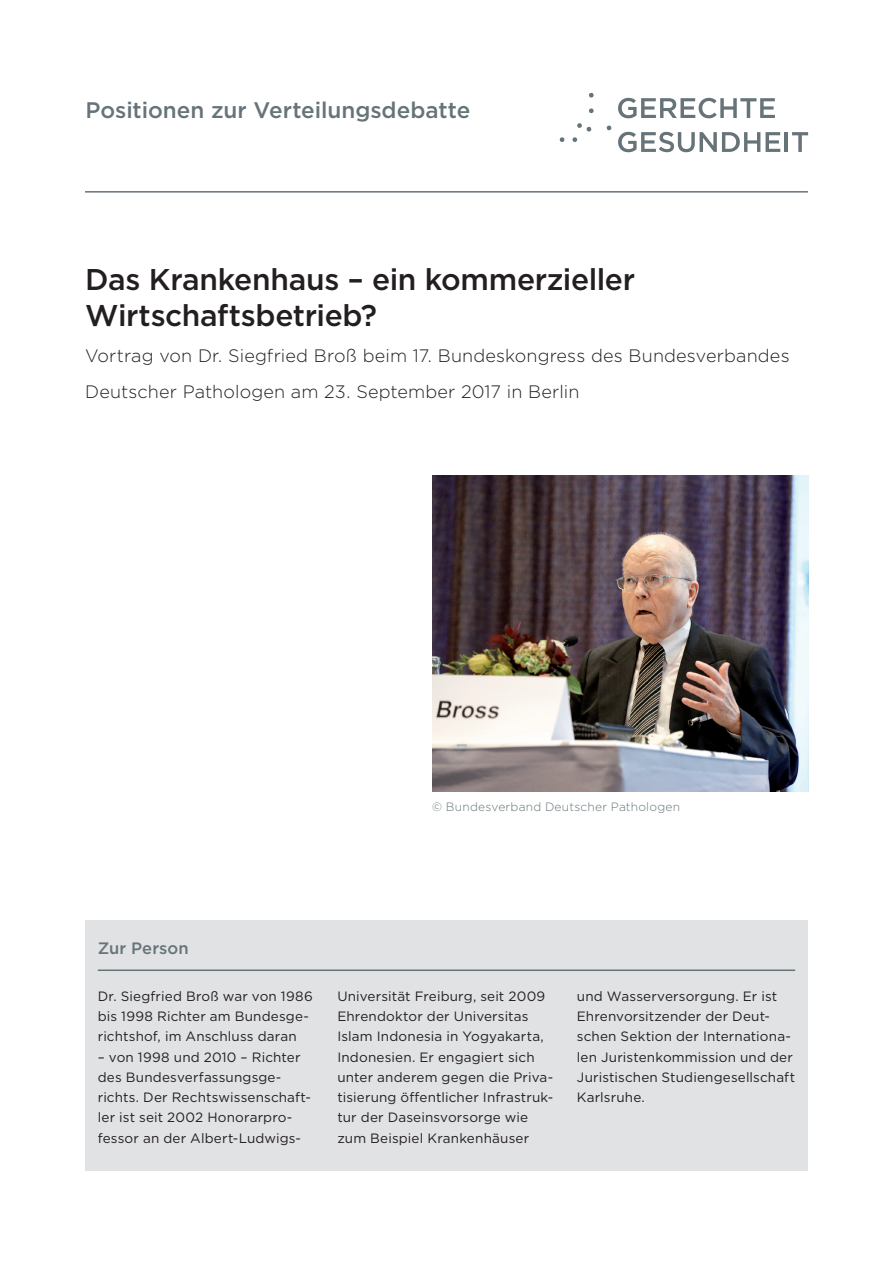
<style>
.page{position:relative;width:893px;height:1263px;background:#fff}
.page>*{position:absolute;margin:0;border:0;box-sizing:border-box;transform-origin:0 0}
.t1{font:500 30px/36px "Gotham";letter-spacing:-.01em;color:#231f20}
.t2{font:500 22.5px "Gotham";letter-spacing:-.005em;color:#667479}
.t3{font:300 18px/36px "Gotham";letter-spacing:.01em;color:#231f20}
.t4{font:500 16.5px "Gotham";letter-spacing:.005em;color:#667479}
.t5{font:13.5px/20.2px "Gotham";letter-spacing:.01em;color:#231f20}
.t6{font:300 12px "Gotham";letter-spacing:.02em;color:#667479}
</style>
<div class="page">
<hr style="left:85px;top:191px;width:723px;height:2px;background:#667479">
<div style="left:85px;top:920px;width:723px;height:250px;background:#e1e2e3"></div>
<img style="left:432px;top:476px;width:376px;height:316px">
<hr style="left:98px;top:969px;width:697px;height:2px;background:#667479">
<svg style="left:559px;top:137px;width:6px;height:5px"></svg>
<svg style="left:572px;top:123px;width:20px;height:19px"></svg>
<svg style="left:606px;top:125px;width:6px;height:5px"></svg>
<svg style="left:589px;top:108px;width:5px;height:5px"></svg>
<svg style="left:589px;top:92px;width:5px;height:6px"></svg>
<svg style="left:618px;top:98px;width:157px;height:20px"></svg>
<svg style="left:618px;top:132px;width:162px;height:20px"></svg>
<hr style="left:785px;top:132px;width:3px;height:20px;background:#667479">
<svg style="left:792px;top:132px;width:16px;height:20px"></svg>
<h2 class="t2" style="left:86px;top:95px;width:386px">Positionen zur Verteilungsdebatte</h2>
<h1 class="t1" style="left:85px;top:261px;width:552px">Das Krankenhaus – ein kommerzieller<br>Wirtschaftsbetrieb?</h1>
<h3 class="t3" style="left:85px;top:337px;width:706px">Vortrag von Dr. Siegfried Broß beim 17. Bundeskongress des Bundesverbandes<br>Deutscher Pathologen am 23. September 2017 in Berlin</h3>
<p class="t6" style="left:432px;top:799px;width:249px">© Bundesverband Deutscher Pathologen</p>
<p class="t4" style="left:98px;top:937px;width:92px">Zur Person</p>
<p class="t5" style="left:98px;top:986px;width:217px">Dr. Siegfried Broß war von 1986 bis 1998 Richter am Bundesge&shy;richtshof, im Anschluss daran</p>
<p class="t5" style="left:98px;top:1046px;width:215px">– von 1998 und 2010 – Richter des Bundesverfassungsge&shy;richts. Der Rechtswissenschaft&shy;ler ist seit 2002 Honorarpro&shy;fessor an der Albert-Ludwigs-</p>
<p class="t5" style="left:337px;top:986px;width:217px">Universität Freiburg, seit 2009<br>Ehrendoktor der Universitas<br>Islam Indonesia in Yogyakarta,<br>Indonesien. Er engagiert sich unter anderem gegen die Priva&shy;tisierung öffentlicher Infrastruk&shy;tur der Daseinsvorsorge wie zum Beispiel Krankenhäuser</p>
<p class="t5" style="left:577px;top:986px;width:220px">und Wasserversorgung. Er ist<br>Ehrenvorsitzender der Deut&shy;schen Sektion der Internationa&shy;len Juristenkommission und der<br>Juristischen Studiengesellschaft<br>Karlsruhe.</p>
</div>
